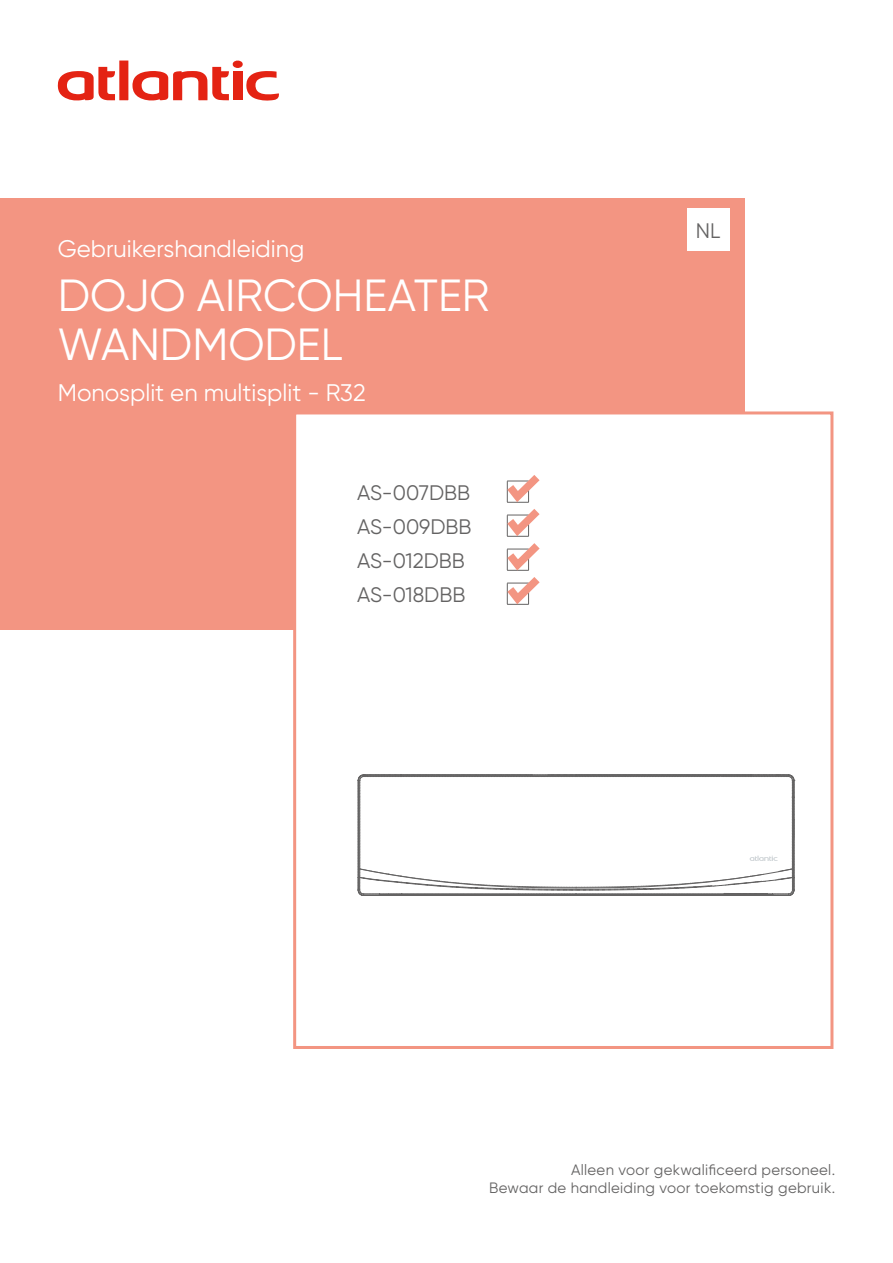
<style>
.page{position:relative;width:893px;height:1263px;background:#fff}
.page>*{position:absolute;margin:0;border:0;box-sizing:border-box;transform-origin:0 0}
.t1{font:45px/49.5px "Gilroy";color:#fff}
.t2{font:24px "Gilroy";color:#fff}
.t3{font:21px/34px "Gilroy";color:#646363}
.t4{font:15px/18px "Gilroy";letter-spacing:.02em;color:#646363;text-align:right}
</style>
<div class="page">
<div style="left:0;top:199px;width:744px;height:431px;background:#f39582"></div>
<svg style="left:293px;top:410px;width:541px;height:639px"></svg>
<svg style="left:357px;top:772px;width:438px;height:124px"></svg>
<div style="left:687px;top:208px;width:42px;height:43px;background:#fff"></div>
<svg style="left:58px;top:60px;width:221px;height:41px"></svg>
<div style="left:357px;top:467px;width:226px;height:143px;background:#fff"></div>
<h2 class="t2" style="left:58px;top:234px;width:248px">Gebruikershandleiding</h2>
<h1 class="t1" style="left:58px;top:270px;width:433px">DOJO AIRCOHEATER<br>WANDMODEL</h1>
<h2 class="t2" style="left:58px;top:378px;width:309px">Monosplit en multisplit - R32</h2>
<h3 class="t3" style="left:357px;top:475px;width:116px">AS-007DBB<br>AS-009DBB<br>AS-012DBB<br>AS-018DBB</h3>
<h3 class="t3" style="left:696px;top:213px;width:26px">NL</h3>
<p class="t4" style="left:489px;top:1160px;width:348px">Alleen voor gekwalificeerd personeel.<br>Bewaar de handleiding voor toekomstig gebruik.</p>
</div>
